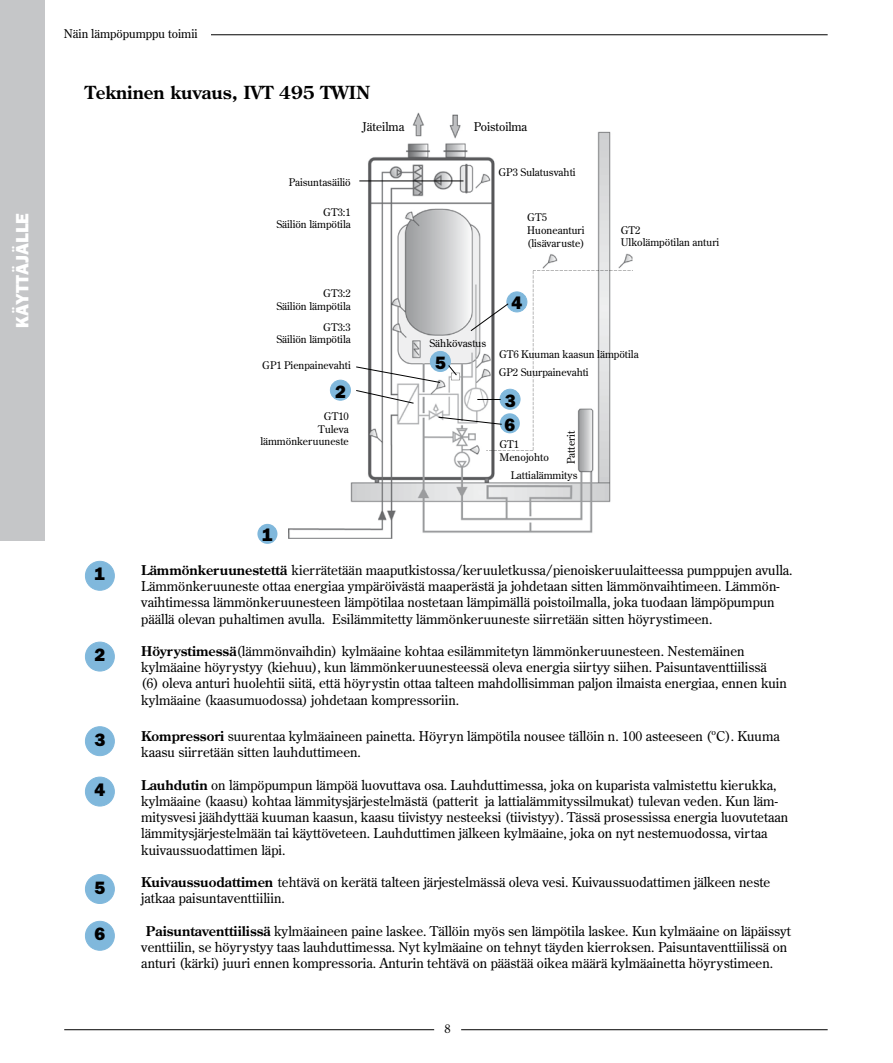
<style>
.page{position:relative;width:893px;height:1063px;background:#fff}
.page>*{position:absolute;margin:0;border:0;box-sizing:border-box;transform-origin:0 0}
.t1{font:700 18px "Century Old Style";color:#000}
.t2{font:800 18px "Franklin Gothic";color:#000}
.t3{font:800 18px "Franklin Gothic";color:#fff}
.t4{font:13.5px/16.2px "Century Old Style";color:#000}
.t5{font:12px "Century Old Style";color:#000}
.t6{font:10.5px/12.6px "Century Old Style";color:#000;text-align:right}
.s1{font-weight:700}
</style>
<div class="page">
<hr style="left:64px;top:34px;width:764px;height:1px;background:#000">
<hr style="left:64px;top:1029px;width:764px;height:1px;background:#000">
<div style="left:434px;top:1027px;width:27px;height:11px;border:2px solid #fff"></div>
<div style="left:0;top:0;width:45px;height:541px;background:#c5c6c8"></div>
<img style="left:288px;top:113px;width:344px;height:426px">
<div style="left:51px;top:27px;width:159px;height:14px;background:#fff"></div>
<div style="left:85px;top:561px;width:29px;height:29px;background:#80b8dc;border-radius:50%"></div>
<div style="left:85px;top:561px;width:30px;height:30px;border:1px solid #80b8dc;border-radius:50%"></div>
<div style="left:85px;top:642px;width:29px;height:29px;background:#80b8dc;border-radius:50%"></div>
<div style="left:85px;top:642px;width:30px;height:29px;border:1px solid #80b8dc;border-radius:50%"></div>
<div style="left:85px;top:727px;width:29px;height:29px;background:#80b8dc;border-radius:50%"></div>
<div style="left:85px;top:726px;width:30px;height:30px;border:1px solid #80b8dc;border-radius:50%"></div>
<div style="left:85px;top:777px;width:29px;height:29px;background:#80b8dc;border-radius:50%"></div>
<div style="left:85px;top:777px;width:30px;height:29px;border:1px solid #80b8dc;border-radius:50%"></div>
<div style="left:85px;top:875px;width:29px;height:28px;background:#80b8dc;border-radius:50%"></div>
<div style="left:85px;top:874px;width:30px;height:30px;border:1px solid #80b8dc;border-radius:50%"></div>
<div style="left:257px;top:524px;width:20px;height:20px;background:#80b8dc;border-radius:50%"></div>
<div style="left:330px;top:380px;width:20px;height:20px;background:#80b8dc;border-radius:50%"></div>
<div style="left:330px;top:380px;width:21px;height:21px;border:1px solid #80b8dc;border-radius:50%"></div>
<div style="left:85px;top:921px;width:29px;height:29px;background:#80b8dc;border-radius:50%"></div>
<div style="left:85px;top:921px;width:30px;height:30px;border:1px solid #80b8dc;border-radius:50%"></div>
<svg style="left:355px;top:271px;width:277px;height:180px"></svg>
<hr style="left:359px;top:181px;width:104px;height:1px;background:#000">
<h1 class="t3" style="left:12px;top:328px;width:116px;rotate:-90deg">KÄYTTÄJÄLLE</h1>
<p class="t5" style="left:64px;top:26px;width:135px">Näin lämpöpumppu toimii</p>
<h1 class="t1" style="left:85px;top:81px;width:287px">Tekninen kuvaus, IVT 495 TWIN</h1>
<p class="t5" style="left:362px;top:119px;width:44px">Jäteilma</p>
<p class="t5" style="left:474px;top:119px;width:55px">Poistoilma</p>
<h1 class="t2" style="left:95px;top:564px;width:12px">1</h1>
<h1 class="t2" style="left:95px;top:644px;width:12px">2</h1>
<h1 class="t2" style="left:95px;top:729px;width:12px">3</h1>
<h1 class="t2" style="left:95px;top:779px;width:12px">4</h1>
<h1 class="t2" style="left:95px;top:877px;width:12px">5</h1>
<h1 class="t2" style="left:95px;top:924px;width:12px">6</h1>
<p class="t6" style="left:289px;top:176px;width:64px">Paisuntasäiliö</p>
<p class="t6" style="left:276px;top:205px;width:76px">GT3:1<br>Säiliön lämpötila</p>
<p class="t6" style="left:276px;top:287px;width:76px">GT3:2<br>Säiliön lämpötila</p>
<p class="t6" style="left:276px;top:320px;width:76px">GT3:3<br>Säiliön lämpötila</p>
<p class="t6" style="left:262px;top:359px;width:90px">GP1 Pienpainevahti</p>
<h1 class="t2" style="left:335px;top:381px;width:12px">2</h1>
<p class="t6" style="left:260px;top:410px;width:90px">GT10<br>Tuleva lämmönkeruuneste</p>
<h1 class="t2" style="left:262px;top:524px;width:12px">1</h1>
<p class="t6" style="left:499px;top:166px;width:79px">GP3 Sulatusvahti</p>
<p class="t6" style="left:527px;top:211px;width:59px;text-align:left">GT5<br>Huoneanturi (lisävaruste)</p>
<p class="t6" style="left:621px;top:223px;width:100px;text-align:left">GT2<br>Ulkolämpötilan anturi</p>
<p class="t6" style="left:429px;top:336px;width:58px">Sähkövastus</p>
<h1 class="t2" style="left:435px;top:352px;width:12px">5</h1>
<h1 class="t2" style="left:512px;top:292px;width:12px">4</h1>
<p class="t6" style="left:499px;top:347px;width:141px">GT6 Kuuman kaasun lämpötila</p>
<p class="t6" style="left:499px;top:366px;width:91px">GP2 Suurpainevahti</p>
<h1 class="t2" style="left:505px;top:390px;width:12px">3</h1>
<h1 class="t2" style="left:504px;top:414px;width:12px">6</h1>
<p class="t6" style="left:564px;top:464px;width:35px;rotate:-90deg">Patterit</p>
<p class="t6" style="left:511px;top:469px;width:68px">Lattialämmitys</p>
<p class="t6" style="left:499px;top:438px;width:51px;text-align:left">GT1<br>Menojohto</p>
<p class="t4" style="left:141px;top:562px;width:653px"><span class="s1">Lämmönkeruunestettä</span> kierrätetään maaputkistossa/keruuletkussa/pienoiskeruulaitteessa pumppujen avulla.<br>Lämmönkeruuneste ottaa energiaa ympäröivästä maaperästä ja johdetaan sitten lämmönvaihtimeen. Lämmön&shy;vaihtimessa lämmönkeruunesteen lämpötilaa nostetaan lämpimällä poistoilmalla, joka tuodaan lämpöpumpun päällä olevan puhaltimen avulla. Esilämmitetty lämmönkeruuneste siirretään sitten höyrystimeen.</p>
<p class="t4" style="left:141px;top:643px;width:647px"><span class="s1">Höyrystimessä</span>(lämmönvaihdin) kylmäaine kohtaa esilämmitetyn lämmönkeruunesteen. Nestemäinen kylmäaine höyrystyy (kiehuu), kun lämmönkeruunesteessä oleva energia siirtyy siihen. Paisuntaventtiilissä (6) oleva anturi huolehtii siitä, että höyrystin ottaa talteen mahdollisimman paljon ilmaista energiaa, ennen kuin kylmäaine (kaasumuodossa) johdetaan kompressoriin.</p>
<p class="t4" style="left:141px;top:728px;width:640px"><span class="s1">Kompressori</span> suurentaa kylmäaineen painetta. Höyryn lämpötila nousee tällöin n. 100 asteeseen (ºC). Kuuma kaasu siirretään sitten lauhduttimeen.</p>
<p class="t4" style="left:141px;top:777px;width:649px"><span class="s1">Lauhdutin</span> on lämpöpumpun lämpöä luovuttava osa. Lauhduttimessa, joka on kuparista valmistettu kierukka, kylmäaine (kaasu) kohtaa lämmitysjärjestelmästä (patterit ja lattialämmityssilmukat) tulevan veden. Kun läm&shy;mitysvesi jäähdyttää kuuman kaasun, kaasu tiivistyy nesteeksi (tiivistyy). Tässä prosessissa energia luovutetaan lämmitysjärjestelmään tai käyttöveteen. Lauhduttimen jälkeen kylmäaine, joka on nyt nestemuodossa, virtaa kuivaussuodattimen läpi.</p>
<p class="t4" style="left:141px;top:874px;width:630px"><span class="s1">Kuivaussuodattimen</span> tehtävä on kerätä talteen järjestelmässä oleva vesi. Kuivaussuodattimen jälkeen neste jatkaa paisuntaventtiiliin.</p>
<p class="t4" style="left:141px;top:922px;width:651px;text-indent:4px"><span class="s1">Paisuntaventtiilissä</span> kylmäaineen paine laskee. Tällöin myös sen lämpötila laskee. Kun kylmäaine on läpäissyt venttiilin, se höyrystyy taas lauhduttimessa. Nyt kylmäaine on tehnyt täyden kierroksen. Paisuntaventtiilissä on anturi (kärki) juuri ennen kompressoria. Anturin tehtävä on päästää oikea määrä kylmäainetta höyrystimeen.</p>
</div>
